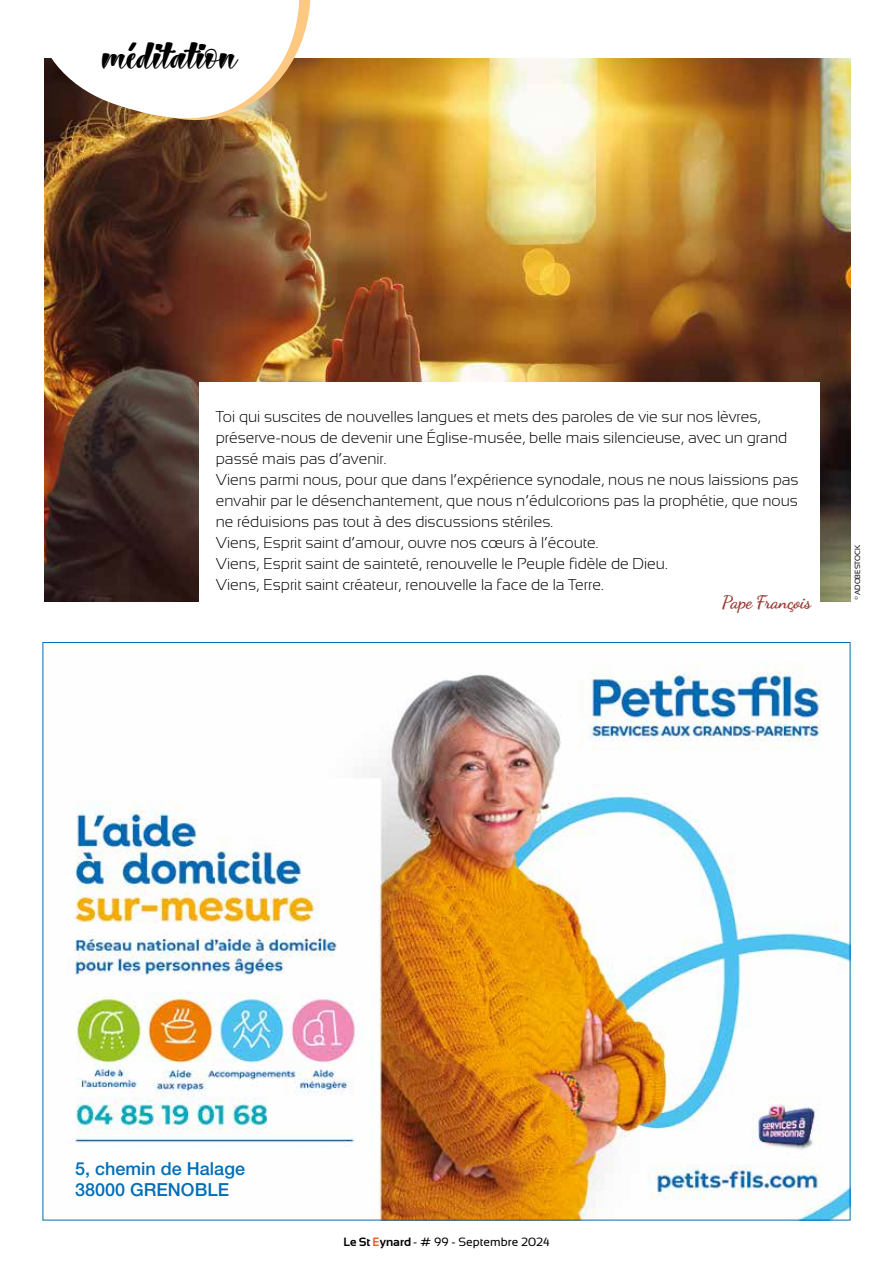
<style>
.page{position:relative;width:893px;height:1263px;background:#fff}
.page>*{position:absolute;margin:0;border:0;box-sizing:border-box;transform-origin:0 0}
.t1{font:39px "Battalfree";color:#000}
.t2{font:500 18px/21.6px "Helvetica Neue LT Std";color:#006eb7}
.t3{font:18px "Dancing Script";color:#9b3933}
.t4{font:300 15.75px/21px "Sansation";color:#000}
.t5{font:12px "Sansation";color:#000}
.t6{font:7.5px "Sansation";letter-spacing:-.015em;color:#000}
.s1{font-weight:700}
.s2{font-weight:700;color:#eb5c29}
</style>
<div class="page">
<img style="left:45px;top:58px;width:805px;height:544px">
<div style="left:199px;top:383px;width:621px;height:240px;background:#fff"></div>
<svg style="left:44px;top:0;width:276px;height:137px"></svg>
<img style="left:74px;top:663px;width:774px;height:555px">
<h1 class="t1" style="left:103px;top:26px;width:137px">méditation</h1>
<p class="t4" style="left:216px;top:406px;width:584px">Toi qui suscites de nouvelles langues et mets des paroles de vie sur nos lèvres, préserve-nous de devenir une Église-musée, belle mais silencieuse, avec un grand passé mais pas d’avenir.<br>Viens parmi nous, pour que dans l’expérience synodale, nous ne nous laissions pas envahir par le désenchantement, que nous n’édulcorions pas la prophétie, que nous ne réduisions pas tout à des discussions stériles.<br>Viens, Esprit saint d’amour, ouvre nos cœurs à l’écoute.<br>Viens, Esprit saint de sainteté, renouvelle le Peuple fidèle de Dieu.<br>Viens, Esprit saint créateur, renouvelle la face de la Terre.</p>
<p class="t3" style="left:722px;top:588px;width:91px">Pape François</p>
<p class="t6" style="left:853px;top:600px;width:57px;rotate:-90deg">© ADOBESTOCK</p>
<p class="t2" style="left:75px;top:1157px;width:171px">5, chemin de Halage<br>38000 GRENOBLE</p>
<p class="t5" style="left:343px;top:1235px;width:208px"><span class="s1">Le St</span> <span class="s2">E</span><span class="s1">ynard</span> - # 99 - Septembre 2024</p>
</div>
